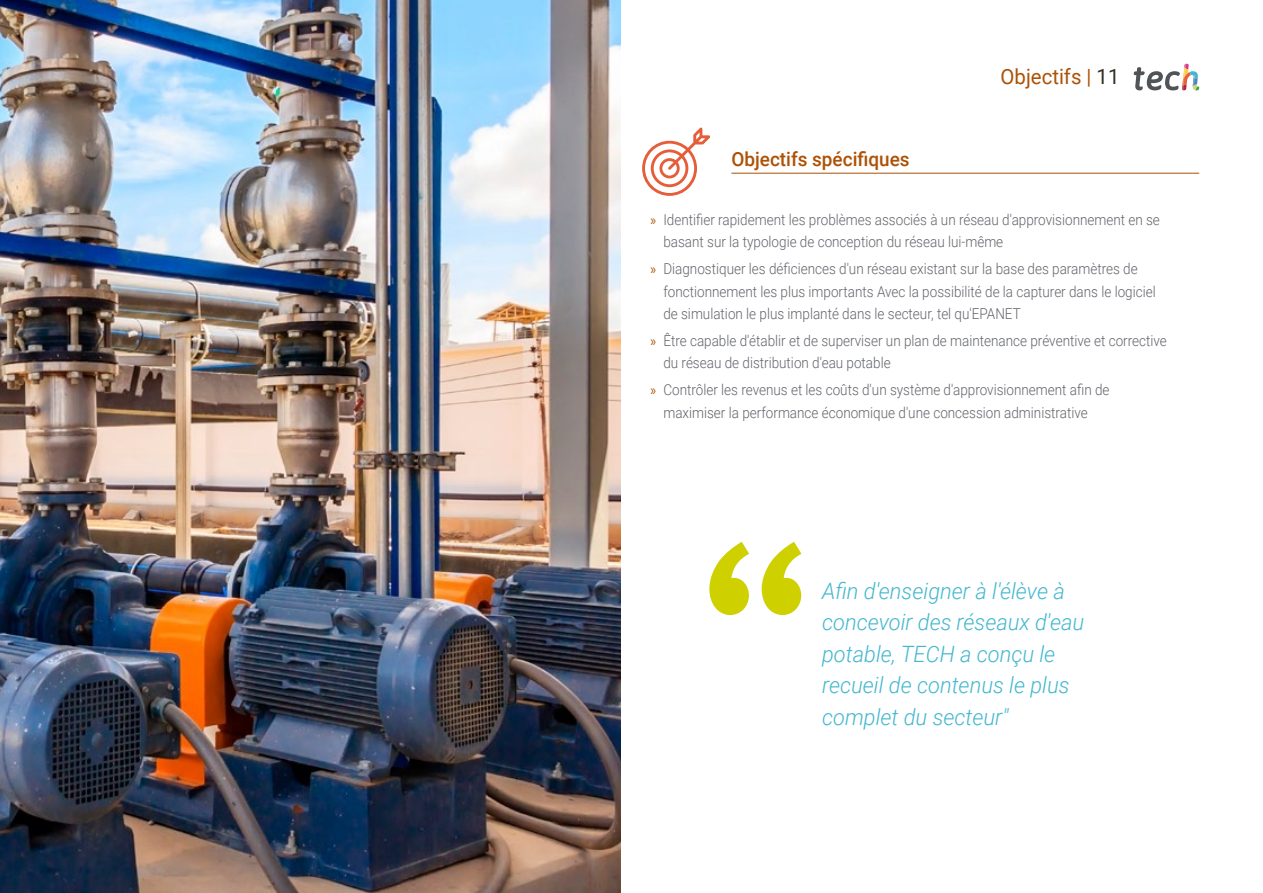
<style>
.page{position:relative;width:1263px;height:893px;background:#fff}
.page>*{position:absolute;margin:0;border:0;box-sizing:border-box;transform-origin:0 0}
.t1{font:italic 300 22.5px/31.5px "Roboto";color:#43b7cf}
.t2{font:21px "Roboto";color:#ad5105}
.t3{font:500 19.5px "Roboto";color:#ad5105}
.t4{font:300 15px/22.5px "Roboto";color:#61646a;scale:.9 1}
.s1{color:#312e20}
.s2{font-family:"Myriad Pro";font-weight:400;color:#ad5105}
</style>
<div class="page">
<img style="left:0;top:0;width:621px;height:893px">
<hr style="left:731px;top:173px;width:468px;height:1px;background:#ad5105">
<svg style="left:642px;top:127px;width:68px;height:69px"></svg>
<svg style="left:709px;top:542px;width:92px;height:73px"></svg>
<svg style="left:1134px;top:64px;width:65px;height:27px"></svg>
<h3 class="t3" style="left:731px;top:145px;width:180px">Objectifs spécifiques</h3>
<h2 class="t2" style="left:1000px;top:62px;width:120px">Objectifs | <span class="s1">11</span></h2>
<p class="t4" style="left:663px;top:208px;width:553px;text-indent:-13px"><span class="s2">»</span> Identifier rapidement les problèmes associés à un réseau d'approvisionnement en se basant sur la typologie de conception du réseau lui-même</p>
<p class="t4" style="left:663px;top:257px;width:549px;text-indent:-13px"><span class="s2">»</span> Diagnostiquer les déficiences d'un réseau existant sur la base des paramètres de fonctionnement les plus importants Avec la possibilité de la capturer dans le logiciel de simulation le plus implanté dans le secteur, tel qu'EPANET</p>
<p class="t4" style="left:663px;top:329px;width:561px;text-indent:-13px"><span class="s2">»</span> Être capable d'établir et de superviser un plan de maintenance préventive et corrective du réseau de distribution d'eau potable</p>
<p class="t4" style="left:663px;top:378px;width:497px;text-indent:-13px"><span class="s2">»</span> Contrôler les revenus et les coûts d'un système d'approvisionnement afin de maximiser la performance économique d'une concession administrative</p>
<h1 class="t1" style="left:822px;top:574px;width:264px">Afin d'enseigner à l'élève à concevoir des réseaux d'eau potable, TECH a conçu le recueil de contenus le plus complet du secteur"</h1>
</div>
